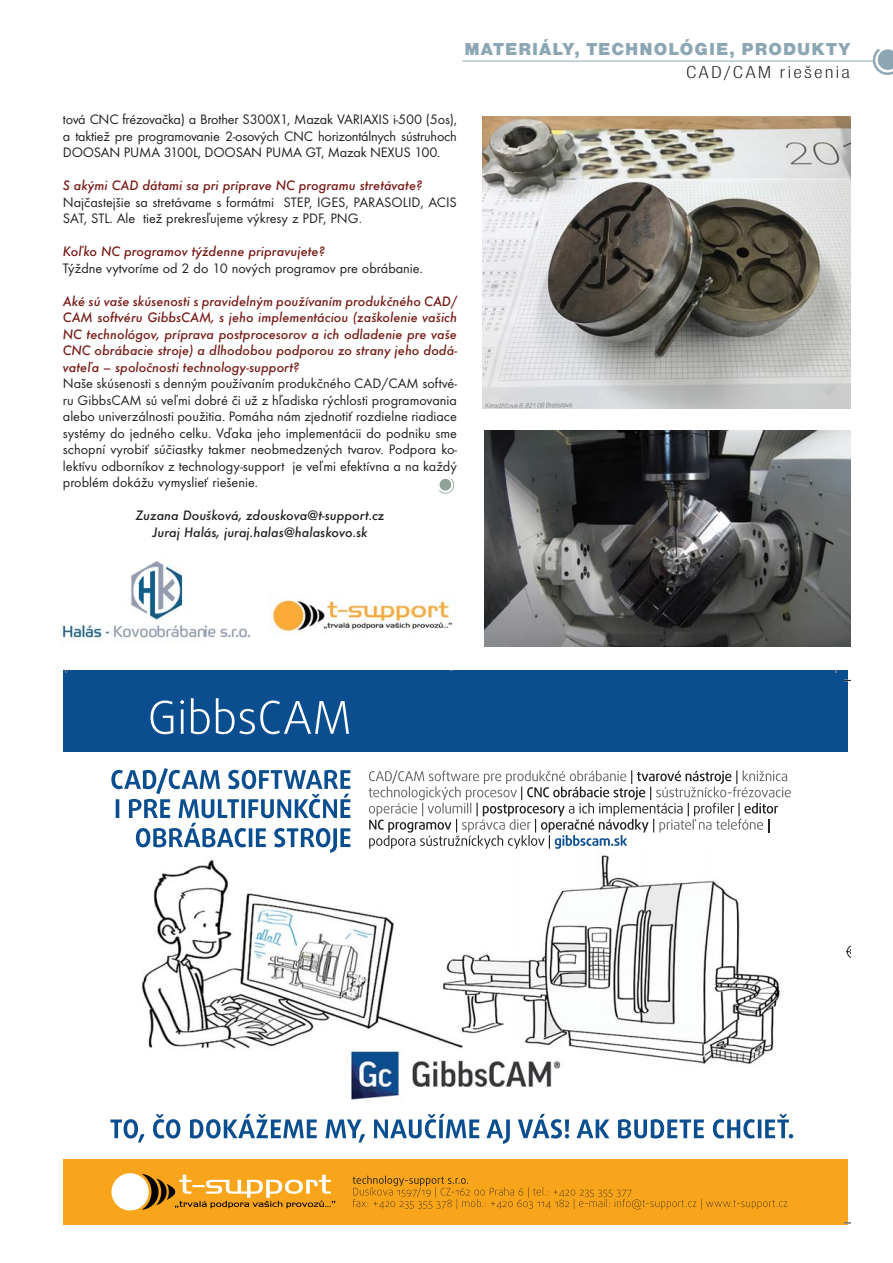
<style>
.page{position:relative;width:893px;height:1263px;background:#fff}
.page>*{position:absolute;margin:0;border:0;box-sizing:border-box;transform-origin:0 0}
.t1{font:900 18px "Nimbus San DCE";letter-spacing:.06em;color:#8ca6b4}
.t2{font:17.85px "Nimbus San DCE Lig Con";letter-spacing:.1em;color:#231f20;scale:1.18 1}
.t3{font:14.25px/16.5px "Futura TCE Boo";color:#231f20;text-align:justify}
.t4{font:italic 500 14.25px/16.5px "Futura TCE";color:#761c17;text-align:justify}
.t5{font:italic 500 14.25px/16.5px "Futura TCE";color:#231f20;text-align:center}
</style>
<div class="page">
<hr style="left:462px;top:61px;width:411px;height:1px;background:#8ca6b4">
<svg style="left:873px;top:48px;width:20px;height:27px"></svg>
<div style="left:63px;top:670px;width:784px;height:82px;background:#0b4e8f"></div>
<div style="left:63px;top:1159px;width:784px;height:65px;background:#f9a51b"></div>
<img style="left:141px;top:815px;width:302px;height:234px">
<img style="left:443px;top:855px;width:337px;height:209px">
<svg style="left:111px;top:768px;width:239px;height:85px"></svg>
<svg style="left:150px;top:698px;width:199px;height:36px"></svg>
<svg style="left:110px;top:1114px;width:683px;height:30px"></svg>
<svg style="left:353px;top:1176px;width:434px;height:33px"></svg>
<img style="left:111px;top:1173px;width:35px;height:38px">
<svg style="left:369px;top:770px;width:422px;height:79px"></svg>
<img style="left:350px;top:1049px;width:214px;height:51px">
<svg style="left:844px;top:1222px;width:6px;height:2px"></svg>
<svg style="left:846px;top:945px;width:5px;height:13px"></svg>
<img style="left:272px;top:598px;width:181px;height:36px">
<img style="left:485px;top:431px;width:365px;height:216px">
<img style="left:482px;top:117px;width:368px;height:291px">
<img style="left:62px;top:561px;width:189px;height:78px">
<svg style="left:439px;top:478px;width:15px;height:16px"></svg>
<p class="t1" style="left:465px;top:42px;width:387px">MATERIÁLY, TECHNOLÓGIE, PRODUKTY</p>
<p class="t2" style="left:686px;top:65px;width:140px">CAD/CAM riešenia</p>
<p class="t3" style="left:63px;top:112px;width:396px">tová CNC frézovačka) a Brother S300X1, Mazak VARIAXIS i-500 (5os), a taktiež pre programovanie 2-osových CNC horizontálnych sústruhoch DOOSAN PUMA 3100L, DOOSAN PUMA GT, Mazak NEXUS 100.</p>
<p class="t4" style="left:63px;top:178px;width:361px">S akými CAD dátami sa pri príprave NC programu stretávate?</p>
<p class="t3" style="left:63px;top:195px;width:396px">Najčastejšie sa stretávame s formátmi STEP, IGES, PARASOLID, ACIS<br>SAT, STL. Ale tiež prekresľujeme výkresy z PDF, PNG.</p>
<p class="t4" style="left:63px;top:244px;width:263px">Koľko NC programov týždenne pripravujete?</p>
<p class="t3" style="left:63px;top:261px;width:362px">Týždne vytvoríme od 2 do 10 nových programov pre obrábanie.</p>
<p class="t4" style="left:63px;top:293px;width:396px">Aké sú vaše skúsenosti s pravidelným používaním produkčného CAD/ CAM softvéru GibbsCAM, s jeho implementáciou (zaškolenie vašich NC technológov, príprava postprocesorov a ich odladenie pre vaše CNC obrábacie stroje) a dlhodobou podporou zo strany jeho dodá&shy;vateľa – spoločnosti technology-support?</p>
<p class="t3" style="left:63px;top:376px;width:396px">Naše skúsenosti s denným používaním produkčného CAD/CAM softvé&shy;ru GibbsCAM sú veľmi dobré či už z hľadiska rýchlosti programovania alebo univerzálnosti použitia. Pomáha nám zjednotiť rozdielne riadiace systémy do jedného celku. Vďaka jeho implementácii do podniku sme schopní vyrobiť súčiastky takmer neobmedzených tvarov. Podpora ko&shy;lektívu odborníkov z technology-support je veľmi efektívna a na každý problém dokážu vymyslieť riešenie.</p>
<p class="t5" style="left:135px;top:508px;width:250px">Zuzana Doušková, zdouskova@t-support.cz<br>Juraj Halás, juraj.halas@halaskovo.sk</p>
</div>
